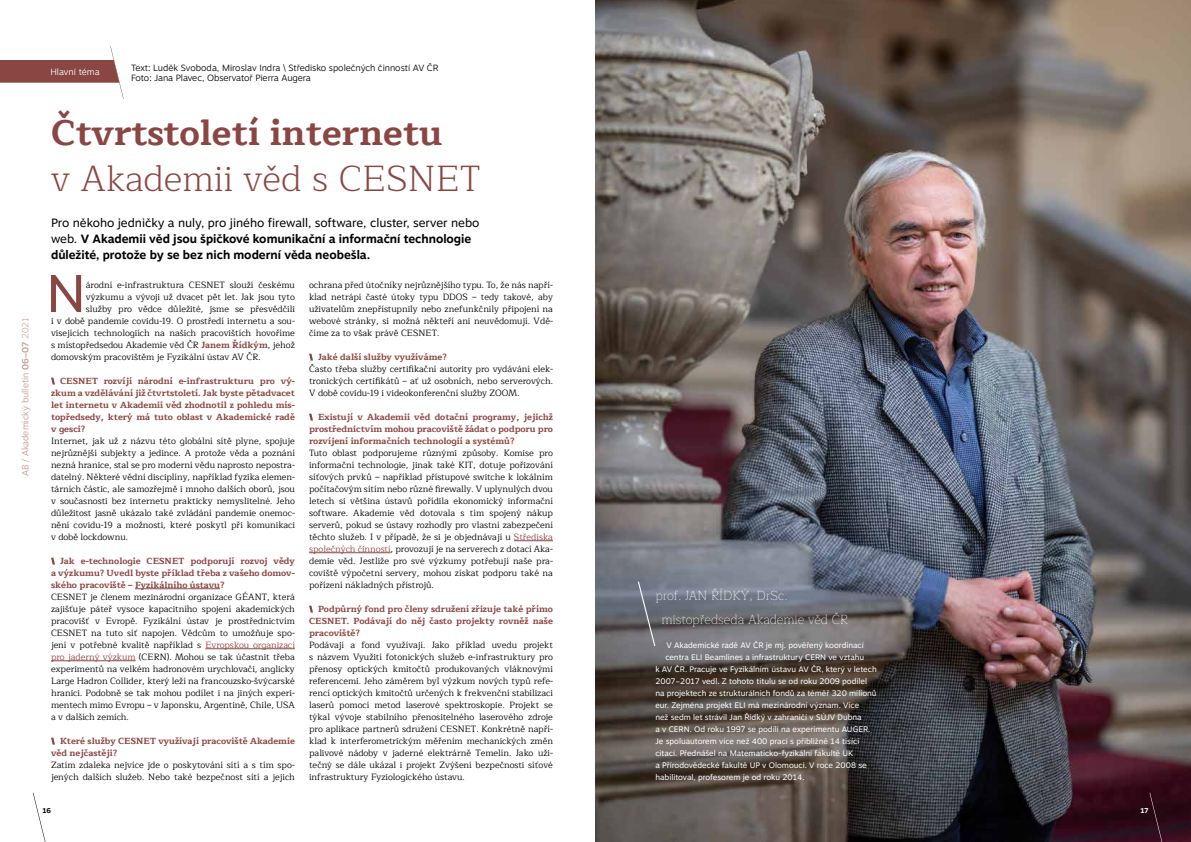
<style>
.page{position:relative;width:1191px;height:842px;background:#fff}
.page>*{position:absolute;margin:0;border:0;box-sizing:border-box;transform-origin:0 0}
.t1{font:52.9px "Motiva Sans";color:#8a4643}
.t2{font:700 36px "Maitree";color:#8a4643}
.t3{font:300 36px "Maitree";color:#8a4643}
.t4{font:200 13px/24px "Maitree";color:#fff}
.t5{font:700 12px/16px "Motiva Sans";color:#000}
.t6{font:9px/12px "Maitree";color:#000;text-align:justify}
.t7{font:700 9px/12px "Maitree";color:#8a4643;text-align:justify}
.t8{font:300 9px/10.8px "Motiva Sans";letter-spacing:-.005em;color:#000}
.t9{font:300 9px "Motiva Sans";color:#c39a94}
.t10{font:300 9px "Motiva Sans";color:#fff}
.t11{font:8px "Motiva Sans";color:#fff}
.t12{font:700 7px "Motiva Sans";color:#000}
.t13{font:700 7px "Motiva Sans";color:#fff}
.s1{font-weight:500}
.s2{font-weight:100}
.s3{font-weight:400}
.s4{font-weight:700;color:#8a4643}
.s5{color:#8a4643}
</style>
<div class="page">
<svg style="left:33px;top:793px;width:12px;height:49px"></svg>
<img style="left:595px;top:0;width:596px;height:842px">
<svg style="left:0;top:46px;width:124px;height:53px"></svg>
<svg style="left:1149px;top:793px;width:16px;height:49px"></svg>
<hr style="left:135px;top:588px;width:85px;height:1px;background:#8a4643">
<hr style="left:205px;top:648px;width:90px;height:1px;background:#8a4643">
<hr style="left:51px;top:660px;width:85px;height:1px;background:#8a4643">
<svg style="left:51px;top:378px;width:4px;height:6px"></svg>
<svg style="left:51px;top:558px;width:4px;height:6px"></svg>
<svg style="left:51px;top:738px;width:4px;height:6px"></svg>
<hr style="left:514px;top:540px;width:39px;height:1px;background:#8a4643">
<hr style="left:309px;top:552px;width:82px;height:1px;background:#8a4643">
<svg style="left:309px;top:354px;width:4px;height:6px"></svg>
<svg style="left:309px;top:414px;width:4px;height:6px"></svg>
<svg style="left:309px;top:606px;width:4px;height:6px"></svg>
<svg style="left:638px;top:582px;width:17px;height:64px"></svg>
<p class="t9" style="left:19px;top:476px;width:161px;rotate:-90deg">AB / Akademický bulletin <span class="s1">06–07</span> <span class="s2">2021</span></p>
<p class="t10" style="left:50px;top:65px;width:51px">Hlavní téma</p>
<p class="t8" style="left:131px;top:62px;width:309px">Text: Luděk Svoboda, Miroslav Indra \ Středisko společných činností AV ČR<br>Foto: Jana Plavec, Observatoř Pierra Augera</p>
<h2 class="t2" style="left:51px;top:102px;width:393px">Čtvrtstoletí internetu</h2>
<h2 class="t3" style="left:51px;top:152px;width:431px">v Akademii věd s CESNET</h2>
<h3 class="t5" style="left:51px;top:215px;width:430px"><span class="s3">Pro někoho jedničky a nuly, pro jiného firewall, software, cluster, server nebo web.</span> V Akademii věd jsou špičkové komunikační a informační technologie důležité, protože by se bez nich moderní věda neobešla.</h3>
<h1 class="t1" style="left:46px;top:254px;width:41px">N</h1>
<p class="t6" style="left:86px;top:279px;width:210px">árodní e-infrastruktura CESNET slouží českému</p>
<p class="t6" style="left:86px;top:291px;width:210px">výzkumu a vývoji už dvacet pět let. Jak jsou tyto</p>
<p class="t6" style="left:86px;top:303px;width:210px">služby pro vědce důležité, jsme se přesvědčili</p>
<p class="t6" style="left:51px;top:315px;width:245px">i v době pandemie covidu-19. O prostředí internetu a sou-</p>
<p class="t6" style="left:51px;top:327px;width:245px">visejících technologiích na našich pracovištích hovoříme</p>
<p class="t6" style="left:51px;top:339px;width:245px">s místopředsedou Akademie věd ČR <span class="s4">Janem Řídkým</span>, jehož</p>
<p class="t6" style="left:51px;top:351px;width:211px">domovským pracovištěm je Fyzikální ústav AV ČR.</p>
<p class="t7" style="left:51px;top:375px;width:245px;text-indent:9px">CESNET rozvíjí národní e-infrastrukturu pro vý&shy;zkum a vzdělávání již čtvrtstoletí. Jak byste pětadvacet let internetu v Akademii věd zhodnotil z pohledu mís&shy;topředsedy, který má tuto oblast v Akademické radě v gesci?</p>
<p class="t6" style="left:51px;top:435px;width:245px">Internet, jak už z názvu této globální sítě plyne, spojuje nejrůznější subjekty a jedince. A protože věda a poznání nezná hranice, stal se pro moderní vědu naprosto nepostra&shy;datelný. Některé vědní disciplíny, například fyzika elemen&shy;tárních částic, ale samozřejmě i mnoho dalších oborů, jsou v současnosti bez internetu prakticky nemyslitelné. Jeho důležitost jasně ukázalo také zvládání pandemie onemoc&shy;nění covidu-19 a možnosti, které poskytl při komunikaci v době lockdownu.</p>
<p class="t7" style="left:51px;top:555px;width:245px;text-indent:9px">Jak e-technologie CESNET podporují rozvoj vědy a výzkumu? Uvedl byste příklad třeba z vašeho domov&shy;ského pracoviště – Fyzikálního ústavu?</p>
<p class="t6" style="left:51px;top:591px;width:245px">CESNET je členem mezinárodní organizace GÉANT, která zajišťuje páteř vysoce kapacitního spojení akademických pracovišť v Evropě. Fyzikální ústav je prostřednictvím CESNET na tuto síť napojen. Vědcům to umožňuje spo&shy;jení v potřebné kvalitě například s <span class="s5">Evropskou organizací pro jaderný výzkum</span> (CERN). Mohou se tak účastnit třeba experimentů na velkém hadronovém urychlovači, anglicky Large Hadron Collider, který leží na francouzsko-švýcarské hranici. Podobně se tak mohou podílet i na jiných experi&shy;mentech mimo Evropu – v Japonsku, Argentině, Chile, USA a v dalších zemích.</p>
<p class="t7" style="left:51px;top:735px;width:245px;text-indent:9px">Které služby CESNET využívají pracoviště Akademie věd nejčastěji?</p>
<p class="t6" style="left:51px;top:759px;width:245px">Zatím zdaleka nejvíce jde o poskytování sítí a s tím spo&shy;jených dalších služeb. Nebo také bezpečnost sítí a jejich</p>
<p class="t12" style="left:42px;top:806px;width:10px">16</p>
<p class="t6" style="left:309px;top:279px;width:245px">ochrana před útočníky nejrůznějšího typu. To, že nás napří&shy;klad netrápí časté útoky typu DDOS – tedy takové, aby uživatelům znepřístupnily nebo znefunkčnily připojení na webové stránky, si možná někteří ani neuvědomují. Vdě&shy;číme za to však právě CESNET.</p>
<p class="t7" style="left:318px;top:351px;width:130px">Jaké další služby využíváme?</p>
<p class="t6" style="left:309px;top:363px;width:245px">Často třeba služby certifikační autority pro vydávání elek&shy;tronických certifikátů – ať už osobních, nebo serverových.<br>V době covidu-19 i videokonferenční služby ZOOM.</p>
<p class="t7" style="left:309px;top:411px;width:245px;text-indent:9px">Existují v Akademii věd dotační programy, jejichž prostřednictvím mohou pracoviště žádat o podporu pro rozvíjení informačních technologií a systémů?</p>
<p class="t6" style="left:309px;top:447px;width:245px">Tuto oblast podporujeme různými způsoby. Komise pro informační technologie, jinak také KIT, dotuje pořizování síťových prvků – například přístupové switche k lokálním počítačovým sítím nebo různé firewally. V uplynulých dvou letech si většina ústavů pořídila ekonomický informační software. Akademie věd dotovala s tím spojený nákup serverů, pokud se ústavy rozhodly pro vlastní zabezpečení těchto služeb. I v případě, že si je objednávají u <span class="s5">Střediska společných činností</span>, provozují je na serverech z dotací Aka&shy;demie věd. Jestliže pro své výzkumy potřebují naše pra&shy;coviště výpočetní servery, mohou získat podporu také na pořízení nákladných přístrojů.</p>
<p class="t7" style="left:309px;top:603px;width:245px;text-indent:9px">Podpůrný fond pro členy sdružení zřizuje také přímo CESNET. Podávají do něj často projekty rovněž naše pracoviště?</p>
<p class="t6" style="left:309px;top:639px;width:245px">Podávají a fond využívají. Jako příklad uvedu projekt s názvem Využití fotonických služeb e-infrastruktury pro přenosy optických kmitočtů produkovaných vláknovými referencemi. Jeho záměrem byl výzkum nových typů refe&shy;rencí optických kmitočtů určených k frekvenční stabilizaci laserů pomocí metod laserové spektroskopie. Projekt se týkal vývoje stabilního přenositelného laserového zdroje pro aplikace partnerů sdružení CESNET. Konkrétně napří&shy;klad k interferometrickým měřením mechanických změn palivové nádoby v jaderné elektrárně Temelín. Jako uži&shy;tečný se dále ukázal i projekt Zvýšení bezpečnosti síťové infrastruktury Fyziologického ústavu.</p>
<h3 class="t4" style="left:661px;top:584px;width:188px;text-indent:-6px">prof. JAN ŘÍDKÝ, DrSc. místopředseda Akademie věd ČR</h3>
<p class="t11" style="left:666px;top:639px;width:199px">V Akademické radě AV ČR je mj. pověřený koordinací</p>
<p class="t11" style="left:665px;top:651px;width:200px">centra ELI Beamlines a infrastruktury CERN ve vztahu</p>
<p class="t11" style="left:655px;top:663px;width:223px">k AV ČR. Pracuje ve Fyzikálním ústavu AV ČR, který v letech</p>
<p class="t11" style="left:655px;top:675px;width:213px">2007–2017 vedl. Z tohoto titulu se od roku 2009 podílel</p>
<p class="t11" style="left:655px;top:687px;width:223px">na projektech ze strukturálních fondů za téměř 320 milionů</p>
<p class="t11" style="left:655px;top:699px;width:205px">eur. Zejména projekt ELI má mezinárodní význam. Více</p>
<p class="t11" style="left:655px;top:711px;width:208px">než sedm let strávil Jan Řídký v zahraničí v SÚJV Dubna</p>
<p class="t11" style="left:655px;top:723px;width:217px">a v CERN. Od roku 1997 se podílí na experimentu AUGER.</p>
<p class="t11" style="left:655px;top:735px;width:205px">Je spoluautorem více než 400 prací s přibližně 14 tisíci</p>
<p class="t11" style="left:655px;top:747px;width:199px">citací. Přednášel na Matematicko-fyzikální fakultě UK</p>
<p class="t11" style="left:655px;top:759px;width:213px">a Přírodovědecké fakultě UP v Olomouci. V roce 2008 se</p>
<p class="t11" style="left:655px;top:771px;width:151px">habilitoval, profesorem je od roku 2014.</p>
<p class="t13" style="left:1140px;top:806px;width:10px">17</p>
</div>
